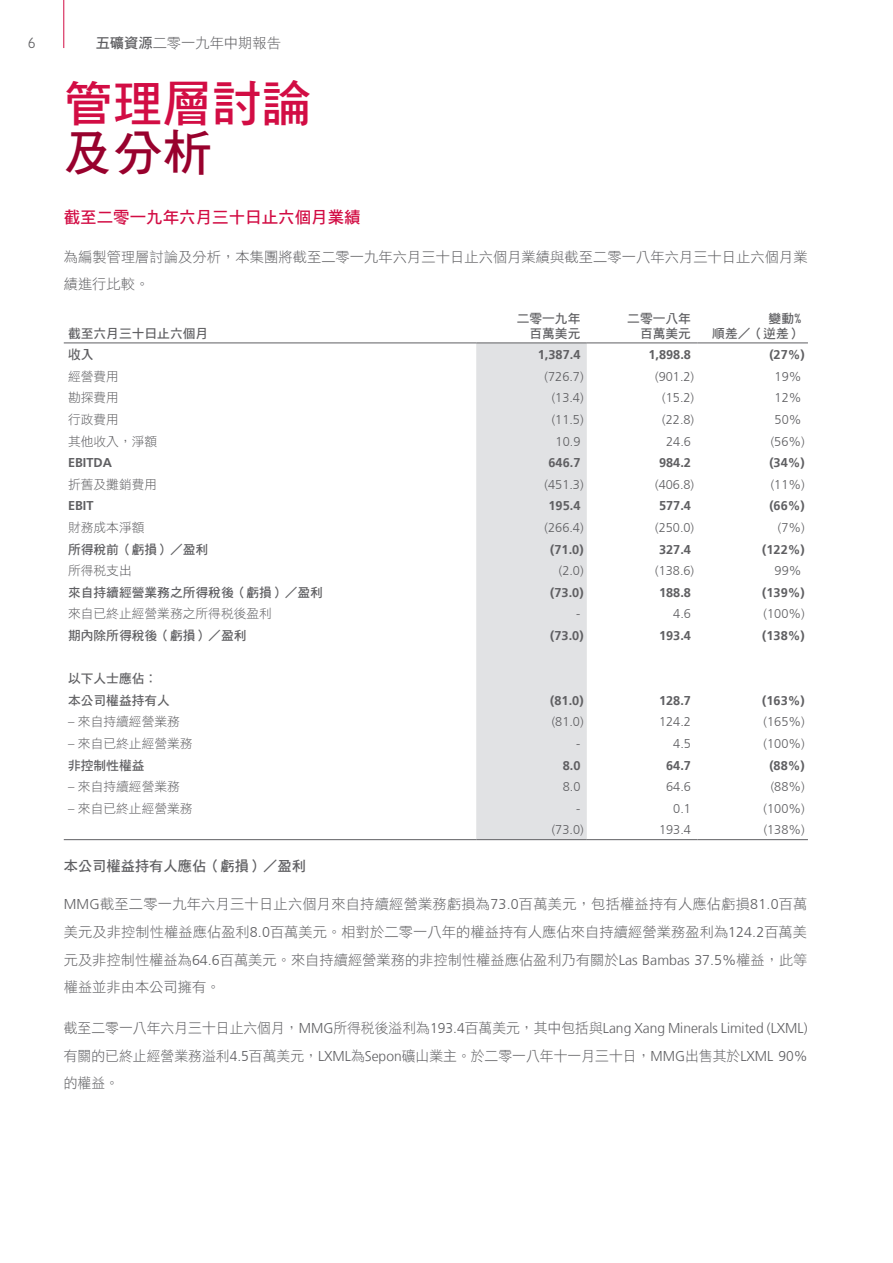
<style>
.page{position:relative;width:893px;height:1263px;background:#fff}
.page>*{position:absolute;margin:0;border:0;box-sizing:border-box;transform-origin:0 0}
.t1{font:49.5px "DF Hei Std W7";color:#d20d44}
.t2{font:49.5px "DF Hei Std W7";color:#98012d}
.t3{font:16.5px "DF Hei Std W7";color:#d20d44}
.t4{font:14.25px/27.8px "DF Hei Std W3";color:#5f5f62}
.t5{font:300 14.25px "Frutiger LT";color:#5f5f62}
.t6{font:14.25px "DF Hei Std W7";color:#5f5f62}
.t7{font:300 14.25px "Chevin Std";color:#5f5f62}
.t8{font:300 12.75px "Frutiger LT";color:#5f5f62}
.t9{font:700 12.75px "Frutiger LT";color:#5f5f62}
.t10{font:12.75px/15px "DF Hei Std W7";color:#5f5f62;text-align:right}
.t11{font:12.75px "DF Hei Std W3";color:#5f5f62}
.s1{font-family:"DF Hei Std W7"}
.s2{font-family:"Chevin Std";font-weight:600}
.s3{font-family:"Frutiger LT";font-weight:300}
.s4{font-family:"DF Hei Std W3";font-weight:400}
</style>
<div class="page">
<hr style="left:63px;top:0;width:1px;height:48px;background:#d20d44">
<div style="left:476px;top:344px;width:111px;height:495px;background:#e1e2e4"></div>
<hr style="left:64px;top:839px;width:412px;height:1px;background:#5f5f62">
<hr style="left:587px;top:839px;width:110px;height:1px;background:#5f5f62">
<hr style="left:476px;top:839px;width:111px;height:1px;background:#5f5f62">
<hr style="left:697px;top:839px;width:111px;height:1px;background:#5f5f62">
<hr style="left:64px;top:343px;width:412px;height:1px;background:#5f5f62">
<hr style="left:476px;top:343px;width:111px;height:1px;background:#5f5f62">
<hr style="left:587px;top:343px;width:110px;height:1px;background:#5f5f62">
<hr style="left:697px;top:343px;width:111px;height:1px;background:#5f5f62">
<p class="t7" style="left:28px;top:33px;width:9px">6</p>
<p class="t4" style="left:96px;top:29px;width:187px"><span class="s1">五礦資源</span>二零一九年中期報告</p>
<h1 class="t1" style="left:64px;top:76px;width:249px">管理層討論</h1>
<h1 class="t2" style="left:64px;top:126px;width:150px">及分析</h1>
<p class="t3" style="left:64px;top:208px;width:298px">截至二零一九年六月三十日止六個月業績</p>
<p class="t4" style="left:64px;top:242px;width:745px">為編製管理層討論及分析，本集團將截至二零一九年六月三十日止六個月業績與截至二零一八年六月三十日止六個月業績進行比較。</p>
<p class="t10" style="left:68px;top:325px;width:142px">截至六月三十日止六個月</p>
<p class="t10" style="left:517px;top:310px;width:65px">二零一九年百萬美元</p>
<p class="t10" style="left:627px;top:310px;width:65px">二零一八年百萬美元</p>
<p class="t10" style="left:712px;top:310px;width:91px">變動<span class="s2">%<br></span>順差／（逆差）</p>
<p class="t10" style="left:68px;top:347px;width:27px">收入</p>
<p class="t9" style="left:538px;top:347px;width:44px">1,387.4</p>
<p class="t9" style="left:648px;top:347px;width:44px">1,898.8</p>
<p class="t9" style="left:769px;top:347px;width:37px">(27%)</p>
<p class="t11" style="left:68px;top:369px;width:52px">經營費用</p>
<p class="t8" style="left:545px;top:369px;width:40px">(726.7)</p>
<p class="t8" style="left:655px;top:369px;width:40px">(901.2)</p>
<p class="t8" style="left:775px;top:369px;width:28px">19%</p>
<p class="t11" style="left:68px;top:391px;width:52px">勘探費用</p>
<p class="t8" style="left:552px;top:391px;width:33px">(13.4)</p>
<p class="t8" style="left:662px;top:391px;width:33px">(15.2)</p>
<p class="t8" style="left:775px;top:391px;width:28px">12%</p>
<p class="t11" style="left:68px;top:412px;width:52px">行政費用</p>
<p class="t8" style="left:552px;top:412px;width:33px">(11.5)</p>
<p class="t8" style="left:662px;top:412px;width:33px">(22.8)</p>
<p class="t8" style="left:775px;top:412px;width:28px">50%</p>
<p class="t11" style="left:68px;top:434px;width:91px">其他收入，淨額</p>
<p class="t8" style="left:556px;top:434px;width:26px">10.9</p>
<p class="t8" style="left:666px;top:434px;width:26px">24.6</p>
<p class="t8" style="left:771px;top:434px;width:36px">(56%)</p>
<p class="t9" style="left:68px;top:455px;width:45px">EBITDA</p>
<p class="t9" style="left:548px;top:455px;width:33px">646.7</p>
<p class="t9" style="left:659px;top:455px;width:33px">984.2</p>
<p class="t9" style="left:769px;top:455px;width:37px">(34%)</p>
<p class="t11" style="left:68px;top:477px;width:91px">折舊及攤銷費用</p>
<p class="t8" style="left:545px;top:477px;width:40px">(451.3)</p>
<p class="t8" style="left:655px;top:477px;width:40px">(406.8)</p>
<p class="t8" style="left:771px;top:477px;width:36px">(11%)</p>
<p class="t9" style="left:68px;top:498px;width:27px">EBIT</p>
<p class="t9" style="left:548px;top:498px;width:33px">195.4</p>
<p class="t9" style="left:659px;top:498px;width:33px">577.4</p>
<p class="t9" style="left:769px;top:498px;width:37px">(66%)</p>
<p class="t11" style="left:68px;top:520px;width:78px">財務成本淨額</p>
<p class="t8" style="left:545px;top:520px;width:40px">(266.4)</p>
<p class="t8" style="left:655px;top:520px;width:40px">(250.0)</p>
<p class="t8" style="left:778px;top:520px;width:28px">(7%)</p>
<p class="t10" style="left:68px;top:541px;width:142px">所得稅前（虧損）／盈利</p>
<p class="t9" style="left:550px;top:542px;width:35px">(71.0)</p>
<p class="t9" style="left:659px;top:542px;width:33px">327.4</p>
<p class="t9" style="left:762px;top:542px;width:44px">(122%)</p>
<p class="t11" style="left:68px;top:564px;width:65px">所得稅支出</p>
<p class="t8" style="left:559px;top:564px;width:26px">(2.0)</p>
<p class="t8" style="left:655px;top:564px;width:40px">(138.6)</p>
<p class="t8" style="left:775px;top:564px;width:28px">99%</p>
<p class="t10" style="left:68px;top:584px;width:256px">來自持續經營業務之所得稅後（虧損）／盈利</p>
<p class="t9" style="left:550px;top:585px;width:35px">(73.0)</p>
<p class="t9" style="left:659px;top:585px;width:33px">188.8</p>
<p class="t9" style="left:762px;top:585px;width:44px">(139%)</p>
<p class="t11" style="left:68px;top:607px;width:205px">來自已終止經營業務之所得稅後盈利</p>
<p class="t8" style="left:576px;top:607px;width:6px">-</p>
<p class="t8" style="left:673px;top:607px;width:19px">4.6</p>
<p class="t8" style="left:764px;top:607px;width:43px">(100%)</p>
<p class="t10" style="left:68px;top:628px;width:180px">期內除所得稅後（虧損）／盈利</p>
<p class="t9" style="left:550px;top:628px;width:35px">(73.0)</p>
<p class="t9" style="left:659px;top:628px;width:33px">193.4</p>
<p class="t9" style="left:762px;top:628px;width:44px">(138%)</p>
<p class="t10" style="left:68px;top:668px;width:103px;line-height:21.6px;text-align:left">以下人士應佔︰本公司權益持有人</p>
<p class="t9" style="left:550px;top:693px;width:35px">(81.0)</p>
<p class="t9" style="left:659px;top:693px;width:33px">128.7</p>
<p class="t9" style="left:762px;top:693px;width:44px">(163%)</p>
<p class="t11" style="left:68px;top:715px;width:113px"><span class="s3">–</span> 來自持續經營業務</p>
<p class="t8" style="left:552px;top:715px;width:33px">(81.0)</p>
<p class="t8" style="left:659px;top:715px;width:33px">124.2</p>
<p class="t8" style="left:764px;top:715px;width:43px">(165%)</p>
<p class="t11" style="left:68px;top:736px;width:126px"><span class="s3">–</span> 來自已終止經營業務</p>
<p class="t8" style="left:576px;top:736px;width:6px">-</p>
<p class="t8" style="left:673px;top:736px;width:19px">4.5</p>
<p class="t8" style="left:764px;top:736px;width:43px">(100%)</p>
<p class="t10" style="left:68px;top:757px;width:78px">非控制性權益</p>
<p class="t9" style="left:563px;top:758px;width:19px">8.0</p>
<p class="t9" style="left:666px;top:758px;width:26px">64.7</p>
<p class="t9" style="left:769px;top:758px;width:37px">(88%)</p>
<p class="t11" style="left:68px;top:780px;width:113px"><span class="s3">–</span> 來自持續經營業務</p>
<p class="t8" style="left:563px;top:780px;width:19px">8.0</p>
<p class="t8" style="left:666px;top:780px;width:26px">64.6</p>
<p class="t8" style="left:771px;top:780px;width:36px">(88%)</p>
<p class="t11" style="left:68px;top:801px;width:126px"><span class="s3">–</span> 來自已終止經營業務</p>
<p class="t8" style="left:576px;top:801px;width:6px">-</p>
<p class="t8" style="left:673px;top:801px;width:19px">0.1</p>
<p class="t8" style="left:764px;top:801px;width:43px">(100%)</p>
<p class="t8" style="left:552px;top:823px;width:33px">(73.0)</p>
<p class="t8" style="left:659px;top:823px;width:33px">193.4</p>
<p class="t8" style="left:764px;top:823px;width:43px">(138%)</p>
<p class="t6" style="left:64px;top:858px;width:244px">本公司權益持有人應佔（虧損）／盈利</p>
<p class="t4" style="left:64px;top:890px;width:745px;text-align:justify"><span class="s3">MMG</span>截至二零一九年六月三十日止六個月來自持續經營業務虧損為<span class="s3">73.0</span>百萬美元，包括權益持有人應佔虧損<span class="s3">81.0</span>百萬美元及非控制性權益應佔盈利<span class="s3">8.0</span>百萬美元。相對於二零一八年的權益持有人應佔來自持續經營業務盈利為<span class="s3">124.2</span>百萬美元及非控制性權益為<span class="s3">64.6</span>百萬美元。來自持續經營業務的非控制性權益應佔盈利乃有關於<span class="s3">Las Bambas 37.5%</span>權益，此等權益並非由本公司擁有。</p>
<p class="t5" style="left:64px;top:1020px;width:745px"><span class="s4">截至二零一八年六月三十日止六個月，</span>MMG<span class="s4">所得稅後溢利為</span>193.4<span class="s4">百萬美元，其中包括與</span>Lang Xang Minerals Limited (LXML)</p>
<p class="t4" style="left:64px;top:1041px;width:745px">有關的已終止經營業務溢利<span class="s3">4.5</span>百萬美元，<span class="s3">LXML</span>為<span class="s3">Sepon</span>礦山業主。於二零一八年十一月三十日，<span class="s3">MMG</span>出售其於<span class="s3">LXML 90%</span>的權益。</p>
</div>
